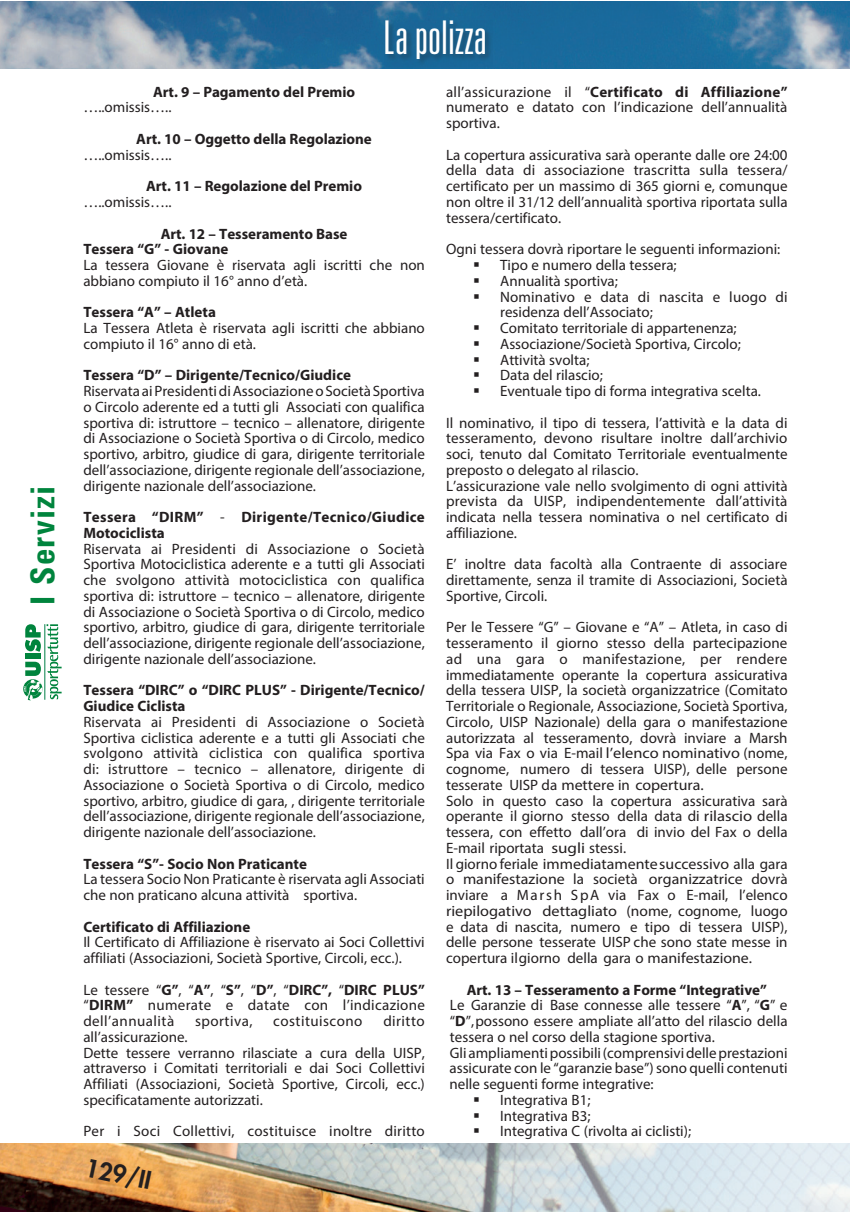
<style>
.page{position:relative;width:851px;height:1212px;background:#fff}
.page>*{position:absolute;margin:0;border:0;box-sizing:border-box;transform-origin:0 0}
.t1{font:300 ultra-condensed 46.5px "Univers LT Std";color:#fff}
.t2{font:700 condensed 33px "Univers LT Std";letter-spacing:.04em;color:#00843d}
.t3{font:800 24px "Futura Std";color:#231f20}
.t4{font:15px/15.8px "Myriad Pro";color:#231f20}
.t5{font:700 15px/15.8px "Myriad Pro";color:#231f20}
.t6{font:700 15px/15.8px "Myriad Pro";letter-spacing:.02em;color:#231f20}
.t7{font:15px "Myriad Pro";letter-spacing:.03em;color:#231f20}
.s1{font-weight:400}
.s2{font-weight:700}
</style>
<div class="page">
<img style="left:0;top:1px;width:849px;height:67px">
<img style="left:0;top:1144px;width:849px;height:68px">
<div style="left:384px;top:20px;width:108px;height:47px;background:#231f20;opacity:.4"></div>
<svg style="left:24px;top:624px;width:38px;height:77px"></svg>
<h2 class="t2" style="left:22px;top:605px;width:121px;rotate:-90deg">I Servizi</h2>
<h1 class="t1" style="left:383px;top:14px;width:105px">La polizza</h1>
<p class="t5" style="left:153px;top:83px;width:203px">Art. 9 – Pagamento del Premio</p>
<p class="t4" style="left:83px;top:99px;width:90px">…..omissis…..</p>
<p class="t5" style="left:136px;top:131px;width:237px">Art. 10 – Oggetto della Regolazione</p>
<p class="t4" style="left:83px;top:147px;width:90px">…..omissis…..</p>
<p class="t5" style="left:146px;top:178px;width:217px">Art. 11 – Regolazione del Premio</p>
<p class="t4" style="left:83px;top:194px;width:90px">…..omissis…..</p>
<p class="t5" style="left:83px;top:225px;width:265px;text-indent:77px">Art. 12 – Tesseramento Base<br>Tessera “G” - Giovane</p>
<p class="t4" style="left:83px;top:257px;width:343px">La tessera Giovane è riservata agli iscritti che non abbiano compiuto il 16° anno d’età.</p>
<p class="t5" style="left:83px;top:304px;width:134px">Tessera “A” – Atleta</p>
<p class="t4" style="left:83px;top:320px;width:343px">La Tessera Atleta è riservata agli iscritti che abbiano compiuto il 16° anno di età.</p>
<p class="t5" style="left:83px;top:367px;width:269px">Tessera “D” – Dirigente/Tecnico/Giudice</p>
<p class="t4" style="left:83px;top:383px;width:343px;text-align:justify">Riservata ai Presidenti di Associazione o Società Sportiva o Circolo aderente ed a tutti gli Associati con qualifica sportiva di: istruttore – tecnico – allenatore, dirigente di Associazione o Società Sportiva o di Circolo, medico sportivo, arbitro, giudice di gara, dirigente territoriale dell’associazione, dirigente regionale dell’associazione, dirigente nazionale dell’associazione.</p>
<p class="t6" style="left:83px;top:509px;width:343px">Tessera “DIRM” <span class="s1">-</span> Dirigente/Tecnico/Giudice<br>Motociclista</p>
<p class="t4" style="left:83px;top:540px;width:343px;text-align:justify">Riservata ai Presidenti di Associazione o Società Sportiva Motociclistica aderente e a tutti gli Associati che svolgono attività motociclistica con qualifica sportiva di: istruttore – tecnico – allenatore, dirigente di Associazione o Società Sportiva o di Circolo, medico sportivo, arbitro, giudice di gara, dirigente territoriale dell’associazione, dirigente regionale dell’associazione, dirigente nazionale dell’associazione.</p>
<p class="t5" style="left:83px;top:682px;width:343px">Tessera “DIRC” o “DIRC PLUS” - Dirigente/Tecnico/<br>Giudice Ciclista</p>
<p class="t4" style="left:83px;top:714px;width:343px;text-align:justify">Riservata ai Presidenti di Associazione o Società Sportiva ciclistica aderente e a tutti gli Associati che svolgono attività ciclistica con qualifica sportiva di: istruttore – tecnico – allenatore, dirigente di Associazione o Società Sportiva o di Circolo, medico sportivo, arbitro, giudice di gara, , dirigente territoriale dell’associazione, dirigente regionale dell’associazione, dirigente nazionale dell’associazione.</p>
<p class="t5" style="left:83px;top:855px;width:225px">Tessera “S”- Socio Non Praticante</p>
<p class="t4" style="left:83px;top:871px;width:343px">La tessera Socio Non Praticante è riservata agli Associati che non praticano alcuna attività sportiva.</p>
<p class="t5" style="left:83px;top:918px;width:168px">Certificato di Affiliazione</p>
<p class="t4" style="left:83px;top:934px;width:343px">Il Certificato di Affiliazione è riservato ai Soci Collettivi affiliati (Associazioni, Società Sportive, Circoli, ecc.).</p>
<p class="t4" style="left:83px;top:981px;width:343px;text-align:justify">Le tessere “<span class="s2">G”</span>, “<span class="s2">A”</span>, “<span class="s2">S”</span>, “<span class="s2">D”</span>, “<span class="s2">DIRC”,</span> “<span class="s2">DIRC PLUS” </span>“<span class="s2">DIRM”</span> numerate e datate con l’indicazione dell’annualità</p>
<p class="t7" style="left:195px;top:1012px;width:59px">sportiva,</p>
<p class="t7" style="left:273px;top:1012px;width:91px">costituiscono</p>
<p class="t7" style="left:383px;top:1012px;width:43px">diritto</p>
<p class="t4" style="left:83px;top:1029px;width:343px">all’assicurazione.<br>Dette tessere verranno rilasciate a cura della UISP, attraverso i Comitati territoriali e dai Soci Collettivi Affiliati (Associazioni, Società Sportive, Circoli, ecc.) specificatamente autorizzati.</p>
<p class="t4" style="left:83px;top:1123px;width:343px">Per i Soci Collettivi, costituisce inoltre diritto</p>
<h3 class="t3" style="left:89px;top:1152px;width:68px;rotate:12deg">129/II</h3>
<p class="t4" style="left:446px;top:84px;width:343px;text-align:justify">all’assicurazione il “<span class="s2">Certificato di Affiliazione” </span>numerato e datato con l’indicazione dell’annualità sportiva.</p>
<p class="t4" style="left:446px;top:147px;width:343px;text-align:justify">La copertura assicurativa sarà operante dalle ore 24:00 della data di associazione trascritta sulla tessera/ certificato per un massimo di 365 giorni e, comunque non oltre il 31/12 dell’annualità sportiva riportata sulla tessera/certificato.</p>
<p class="t4" style="left:500px;top:241px;width:289px;text-indent:-54px">Ogni tessera dovrà riportare le seguenti informazioni:<br>Tipo e numero della tessera;<br>Annualità sportiva;<br>Nominativo e data di nascita e luogo di residenza dell’Associato;<br>Comitato territoriale di appartenenza; Associazione/Società Sportiva, Circolo; Attività svolta;<br>Data del rilascio;<br>Eventuale tipo di forma integrativa scelta.</p>
<p class="t4" style="left:446px;top:414px;width:343px">Il nominativo, il tipo di tessera, l’attività e la data di tesseramento, devono risultare inoltre dall’archivio soci, tenuto dal Comitato Territoriale eventualmente preposto o delegato al rilascio.<br>L’assicurazione vale nello svolgimento di ogni attività prevista da UISP, indipendentemente dall’attività indicata nella tessera nominativa o nel certificato di affiliazione.</p>
<p class="t4" style="left:446px;top:556px;width:343px;text-align:justify">E’ inoltre data facoltà alla Contraente di associare direttamente, senza il tramite di Associazioni, Società Sportive, Circoli.</p>
<p class="t4" style="left:446px;top:619px;width:343px">Per le Tessere “G” – Giovane e “A” – Atleta, in caso di tesseramento il giorno stesso della partecipazione ad una gara o manifestazione, per rendere immediatamente operante la copertura assicurativa della tessera UISP, la società organizzatrice (Comitato Territoriale o Regionale, Associazione, Società Sportiva, Circolo, UISP Nazionale) della gara o manifestazione autorizzata al tesseramento, dovrà inviare a Marsh Spa via Fax o via E-mail l’elenco nominativo (nome, cognome, numero di tessera UISP), delle persone tesserate UISP da mettere in copertura.<br>Solo in questo caso la copertura assicurativa sarà operante il giorno stesso della data di rilascio della tessera, con effetto dall’ora di invio del Fax o della E-mail riportata sugli stessi.<br>Il giorno feriale immediatamentesuccessivo alla gara o manifestazione la società organizzatrice dovrà inviare a Marsh SpA via Fax o E-mail, l’elenco riepilogativo dettagliato (nome, cognome, luogo e data di nascita, numero e tipo di tessera UISP), delle persone tesserate UISP che sono state messe in copertura ilgiorno della gara o manifestazione.</p>
<p class="t5" style="left:466px;top:981px;width:301px">Art. 13 – Tesseramento a Forme “Integrative”</p>
<p class="t4" style="left:450px;top:997px;width:339px">Le Garanzie di Base connesse alle tessere “<span class="s2">A</span>”, “<span class="s2">G</span>” e</p>
<p class="t4" style="left:450px;top:1013px;width:339px">“<span class="s2">D</span>”,possono essere ampliate all’atto del rilascio della</p>
<p class="t4" style="left:450px;top:1029px;width:266px">tessera o nel corso della stagione sportiva.</p>
<p class="t4" style="left:450px;top:1044px;width:339px">Gli ampliamenti possibili (comprensivi delle prestazioni</p>
<p class="t4" style="left:449px;top:1060px;width:339px">assicurate con le “garanzie base”) sono quelli contenuti</p>
<p class="t4" style="left:449px;top:1076px;width:206px">nelle seguenti forme integrative:</p>
<p class="t4" style="left:500px;top:1092px;width:92px">Integrativa B1;</p>
<p class="t4" style="left:500px;top:1107px;width:92px">Integrativa B3;</p>
<p class="t4" style="left:500px;top:1123px;width:192px">Integrativa C (rivolta ai ciclisti);</p>
</div>
